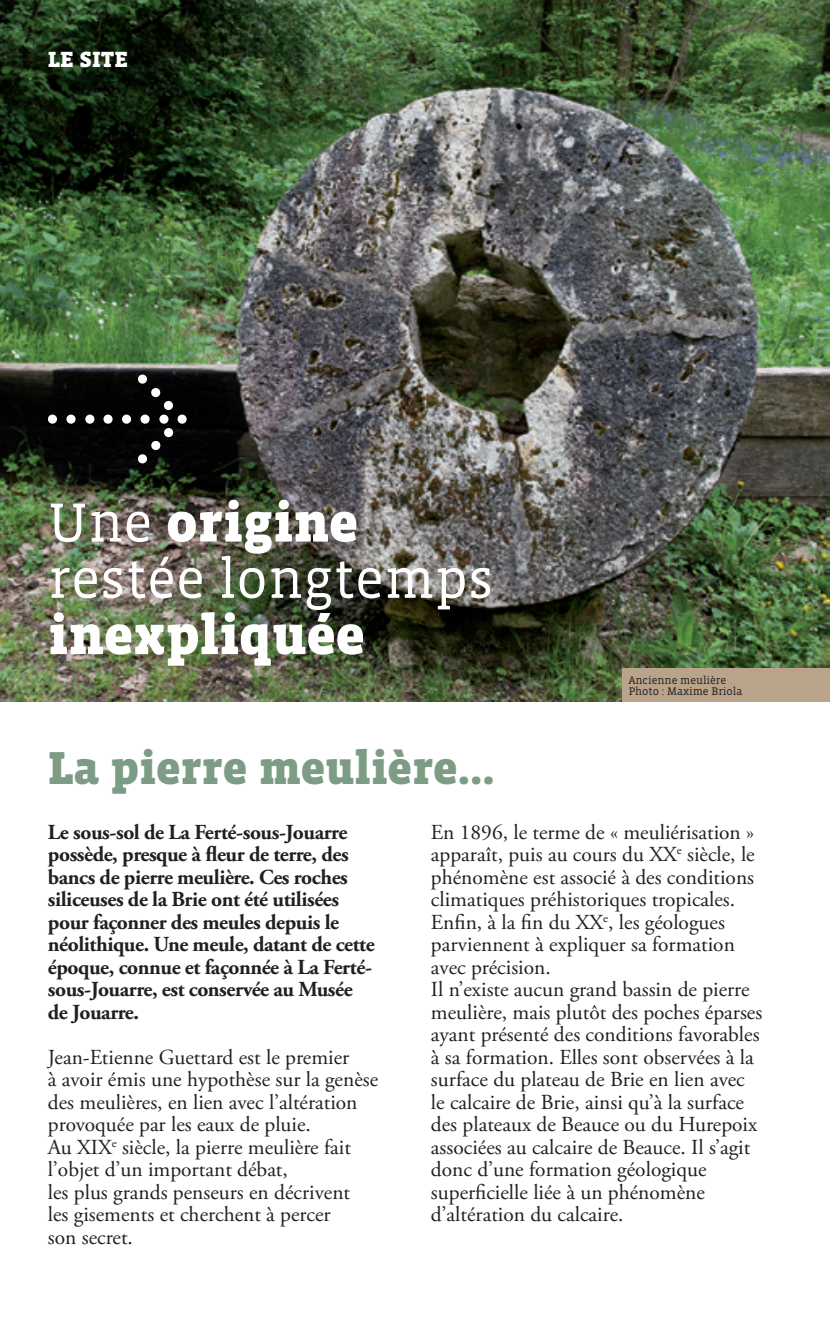
<style>
.page{position:relative;width:830px;height:1340px;background:#fff}
.page>*{position:absolute;margin:0;border:0;box-sizing:border-box;transform-origin:0 0}
.t1{font:56.25px/56.2px "Vista Slab OTCE";color:#fff}
.t2{font:900 56.25px "Vista Slab OTCE";color:#fff}
.t3{font:900 47.25px "Vista Slab OTCE";color:#7d9c86}
.t4{font:900 22.5px "Vista Slab OTCE";color:#fff}
.t5{font:21.38px/22.5px "Adobe Garamond Pro";color:#231f20}
.t6{font:700 21.38px/22.5px "Adobe Garamond Pro";letter-spacing:-.02em;color:#231f20}
.t7{font:11.25px "Vista Slab OTCE";color:#231f20}
.s1{font-weight:900}
</style>
<div class="page">
<img style="left:0;top:0;width:829px;height:701px">
<div style="left:622px;top:668px;width:207px;height:33px;background:#b9a38b"></div>
<div style="left:48px;top:414px;width:9px;height:10px;background:#fff;border-radius:50%"></div>
<div style="left:66px;top:414px;width:9px;height:10px;background:#fff;border-radius:50%"></div>
<div style="left:85px;top:414px;width:9px;height:10px;background:#fff;border-radius:50%"></div>
<svg style="left:103px;top:414px;width:10px;height:10px"></svg>
<div style="left:122px;top:414px;width:9px;height:10px;background:#fff;border-radius:50%"></div>
<div style="left:140px;top:414px;width:9px;height:10px;background:#fff;border-radius:50%"></div>
<div style="left:159px;top:414px;width:9px;height:10px;background:#fff;border-radius:50%"></div>
<svg style="left:177px;top:414px;width:10px;height:10px"></svg>
<svg style="left:137px;top:374px;width:24px;height:23px"></svg>
<div style="left:164px;top:401px;width:9px;height:9px;background:#fff;border-radius:50%"></div>
<svg style="left:137px;top:440px;width:24px;height:24px"></svg>
<div style="left:164px;top:428px;width:9px;height:9px;background:#fff;border-radius:50%"></div>
<p class="t4" style="left:48px;top:47px;width:82px">LE SITE</p>
<p class="t1" style="left:48px;top:494px;width:447px">Une <span class="s1">origine </span>restée longtemps</p>
<p class="t2" style="left:48px;top:603px;width:318px">inexpliquée</p>
<p class="t3" style="left:48px;top:740px;width:448px">La pierre meulière...</p>
<p class="t7" style="left:628px;top:674px;width:99px">Ancienne meulière</p>
<p class="t7" style="left:628px;top:685px;width:115px">Photo : Maxime Briola</p>
<p class="t6" style="left:48px;top:821px;width:328px">Le sous-sol de La Ferté-sous-Jouarre possède, presque à fleur de terre, des bancs de pierre meulière. Ces roches siliceuses de la Brie ont été utilisées pour façonner des meules depuis le néolithique. Une meule, datant de cette époque, connue et façonnée à La Ferté&shy;sous-Jouarre, est conservée au Musée</p>
<p class="t6" style="left:48px;top:1001px;width:93px">de Jouarre.</p>
<p class="t5" style="left:48px;top:1046px;width:331px">Jean-Etienne Guettard est le premier<br>à avoir émis une hypothèse sur la genèse des meulières, en lien avec l’altération provoquée par les eaux de pluie.<br>Au XIX<sup>e</sup> siècle, la pierre meulière fait l’objet d’un important débat,<br>les plus grands penseurs en décrivent<br>les gisements et cherchent à percer<br>son secret.</p>
<p class="t5" style="left:431px;top:821px;width:325px">En 1896, le terme de « meuliérisation » apparaît, puis au cours du XX<sup>e</sup> siècle, le phénomène est associé à des conditions climatiques préhistoriques tropicales.<br>Enfin, à la fin du XX<sup>e</sup>, les géologues parviennent à expliquer sa formation</p>
<p class="t5" style="left:431px;top:956px;width:121px">avec précision.</p>
<p class="t5" style="left:431px;top:978px;width:333px">Il n’existe aucun grand bassin de pierre meulière, mais plutôt des poches éparses ayant présenté des conditions favorables à sa formation. Elles sont observées à la surface du plateau de Brie en lien avec le calcaire de Brie, ainsi qu’à la surface des plateaux de Beauce ou du Hurepoix associées au calcaire de Beauce. Il s’agit donc d’une formation géologique superficielle liée à un phénomène d’altération du calcaire.</p>
</div>
